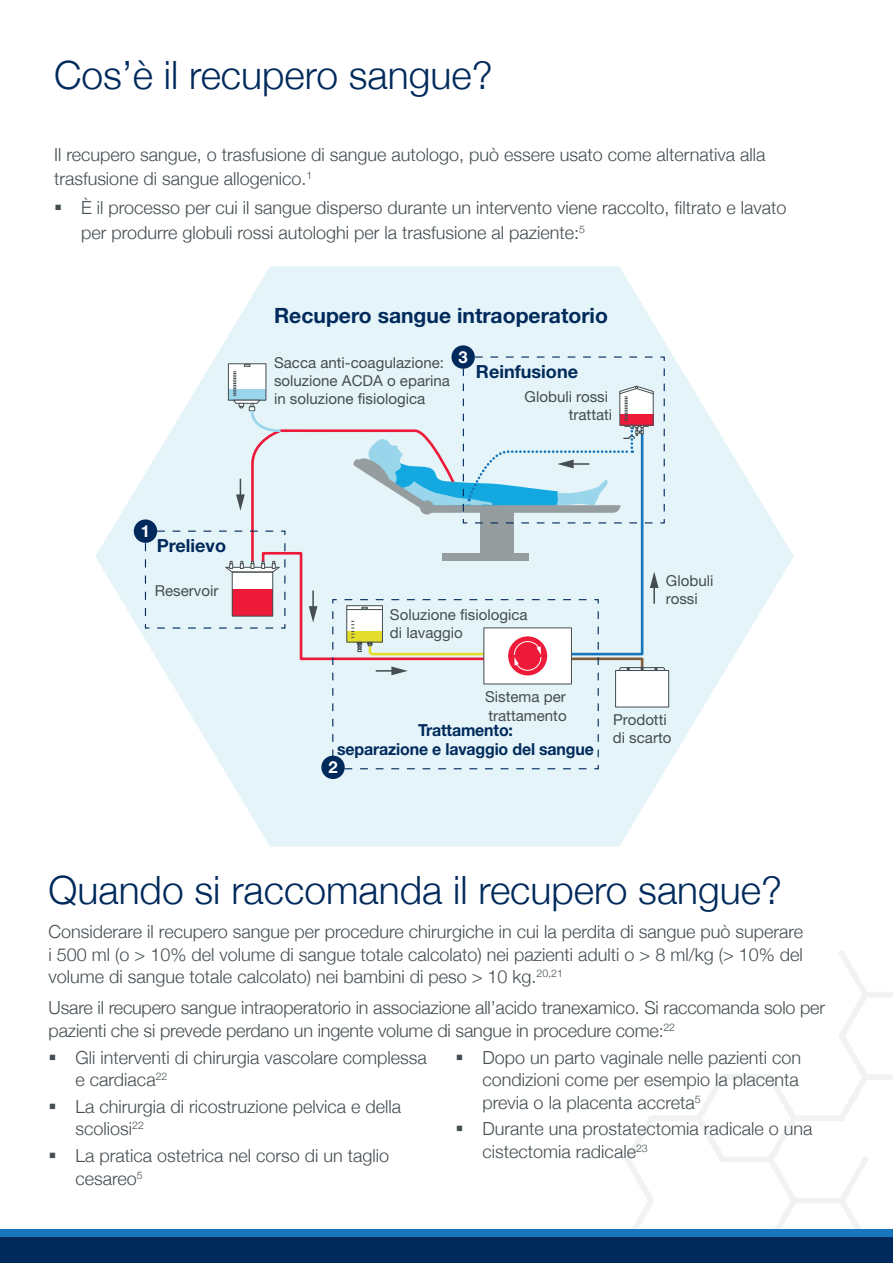
<style>
.page{position:relative;width:893px;height:1263px;background:#fff}
.page>*{position:absolute;margin:0;border:0;box-sizing:border-box;transform-origin:0 0}
.Page_Header{font:300 39px "Helvetica Neue";color:#002a5c}
.t1{font:700 21.15px "Helvetica Neue";color:#002a5c}
.t2{font:700 18.15px "Helvetica Neue";color:#002a5c}
.Body{font:300 18px/22.5px "Helvetica Neue";color:#444d51}
.t3{font:700 16.65px/19.6px "Helvetica Neue";letter-spacing:-.01em;color:#002a5c;text-align:center;scale:.96 1}
.t4{font:700 16.65px "Helvetica Neue";color:#fff}
.t5{font:15.15px/18.1px "Helvetica Neue";color:#444d51}
</style>
<div class="page">
<svg style="left:625px;top:951px;width:268px;height:278px"></svg>
<div style="left:0;top:1229px;width:893px;height:8px;background:#1776bd"></div>
<div style="left:0;top:1237px;width:893px;height:26px;background:#002a5c"></div>
<svg style="left:95px;top:266px;width:699px;height:581px;fill:#e5f4f9"></svg>
<div style="left:616px;top:670px;width:53px;height:37px;background:#fff"></div>
<div style="left:615px;top:670px;width:54px;height:37px;border:1px solid #444d51"></div>
<div style="left:134px;top:519px;width:23px;height:24px;background:#002a5c;border-radius:50%"></div>
<div style="left:321px;top:756px;width:24px;height:23px;background:#002a5c;border-radius:50%"></div>
<div style="left:451px;top:345px;width:24px;height:24px;background:#002a5c;border-radius:50%"></div>
<svg style="left:144px;top:356px;width:521px;height:414px"></svg>
<p class="Page_Header" style="left:54px;top:43px;width:440px">Cos’è il recupero sangue?</p>
<p class="Body" style="left:54px;top:141px;width:713px;line-height:24.6px">Il recupero sangue, o trasfusione di sangue autologo, può essere usato come alternativa alla trasfusione di sangue allogenico.<sup>1</sup></p>
<p class="Body" style="left:81px;top:194px;width:707px;line-height:24.6px">È il processo per cui il sangue disperso durante un intervento viene raccolto, filtrato e lavato per produrre globuli rossi autologhi per la trasfusione al paziente:<sup>5</sup></p>
<p class="t4" style="left:141px;top:521px;width:11px">1</p>
<p class="t2" style="left:157px;top:534px;width:71px">Prelievo</p>
<p class="t5" style="left:155px;top:581px;width:65px">Reservoir</p>
<p class="t1" style="left:274px;top:303px;width:335px">Recupero sangue intraoperatorio</p>
<p class="t2" style="left:476px;top:360px;width:104px">Reinfusione</p>
<p class="t4" style="left:459px;top:347px;width:11px">3</p>
<p class="t5" style="left:274px;top:353px;width:177px">Sacca anti-coagulazione: soluzione ACDA o eparina in soluzione fisiologica</p>
<p class="t5" style="left:525px;top:387px;width:89px;text-align:right">Globuli rossi trattati</p>
<p class="t5" style="left:390px;top:605px;width:139px">Soluzione fisiologica di lavaggio</p>
<p class="t5" style="left:666px;top:571px;width:49px">Globuli rossi</p>
<p class="t5" style="left:485px;top:688px;width:83px">Sistema per trattamento</p>
<p class="t3" style="left:337px;top:719px;width:269px">Trattamento:<br>separazione e lavaggio del sangue</p>
<p class="t4" style="left:328px;top:757px;width:11px">2</p>
<p class="t5" style="left:613px;top:711px;width:60px">Prodotti di scarto</p>
<p class="Page_Header" style="left:49px;top:859px;width:735px">Quando si raccomanda il recupero sangue?</p>
<p class="Body" style="left:49px;top:919px;width:756px;text-align:justify">Considerare il recupero sangue per procedure chirurgiche in cui la perdita di sangue può superare i 500 ml (o &gt; 10% del volume di sangue totale calcolato) nei pazienti adulti o &gt; 8 ml/kg (&gt; 10% del volume di sangue totale calcolato) nei bambini di peso &gt; 10 kg.<sup>20,21</sup></p>
<p class="Body" style="left:49px;top:995px;width:778px">Usare il recupero sangue intraoperatorio in associazione all’acido tranexamico. Si raccomanda solo per pazienti che si prevede perdano un ingente volume di sangue in procedure come:<sup>22</sup></p>
<p class="Body" style="left:76px;top:1044px;width:353px">Gli interventi di chirurgia vascolare complessa e cardiaca<sup>22</sup></p>
<p class="Body" style="left:76px;top:1094px;width:327px">La chirurgia di ricostruzione pelvica e della scoliosi<sup>22</sup></p>
<p class="Body" style="left:76px;top:1143px;width:315px">La pratica ostetrica nel corso di un taglio cesareo<sup>5</sup></p>
<p class="Body" style="left:483px;top:1044px;width:320px">Dopo un parto vaginale nelle pazienti con condizioni come per esempio la placenta previa o la placenta accreta<sup>5</sup></p>
<p class="Body" style="left:483px;top:1116px;width:331px">Durante una prostatectomia radicale o una cistectomia radicale<sup>23</sup></p>
</div>
